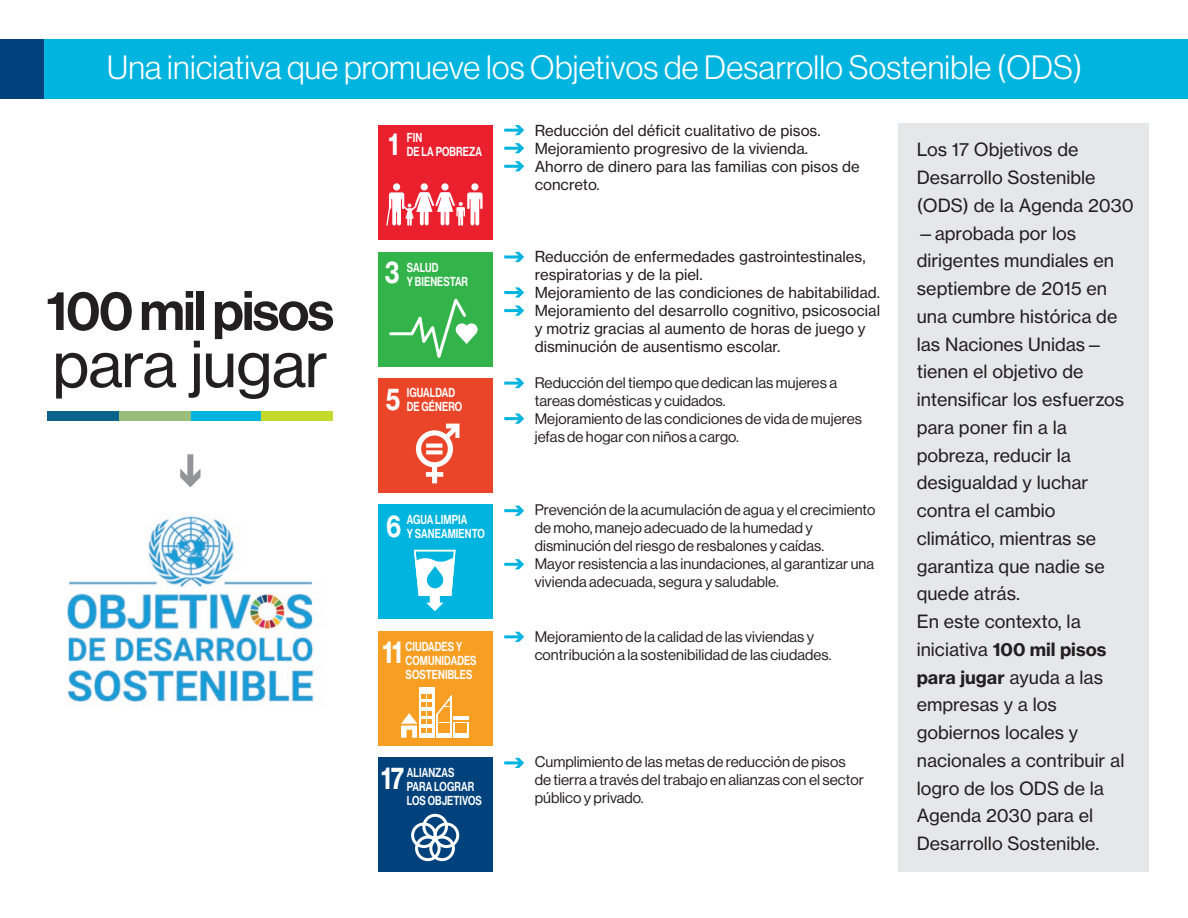
<style>
.page{position:relative;width:1188px;height:918px;background:#fff}
.page>*{position:absolute;margin:0;border:0;box-sizing:border-box;transform-origin:0 0}
.t1{font:33px "N Haas Grotesk DS Pro 45 Lt";letter-spacing:.01em;color:#fff}
.t2{font:29.85px "N Haas Grotesk TX Pro 75 Bd";color:#fff;scale:.78 1}
.t3{font:18px/27.8px "N Haas Grotesk TX Pro 55 Rg";color:#231f20}
.t4{font:18px/27.8px "N Haas Grotesk TX Pro 75 Bd";color:#231f20}
.t5{font:15px/18px "N Haas Grotesk DS Pro 55 Rg";letter-spacing:.005em;color:#231f20}
.t6{font:15px/18px "N Haas Grotesk TX Pro 55 Rg";color:#231f20}
.t7{font:12.75px/14.2px "N Haas Grotesk DS Pro 65 Md";letter-spacing:.01em;color:#fff;scale:.78 1}
.s1{font-family:"N Haas Grotesk TX Pro 55 Rg"}
</style>
<div class="page">
<div style="left:898px;top:123px;width:251px;height:749px;background:#e6e7e9"></div>
<div style="left:0;top:39px;width:1188px;height:59px;background:#00b4e0"></div>
<svg style="left:48px;top:292px;width:84px;height:39px"></svg>
<svg style="left:142px;top:291px;width:51px;height:39px"></svg>
<div style="left:197px;top:291px;width:7px;height:39px;background:#231f20"></div>
<svg style="left:215px;top:291px;width:118px;height:48px"></svg>
<svg style="left:56px;top:353px;width:120px;height:46px"></svg>
<svg style="left:189px;top:341px;width:11px;height:57px"></svg>
<svg style="left:206px;top:353px;width:120px;height:46px"></svg>
<div style="left:190px;top:411px;width:71px;height:10px;background:#00b4e0"></div>
<div style="left:261px;top:411px;width:72px;height:10px;background:#c4d82d"></div>
<div style="left:48px;top:411px;width:71px;height:10px;background:#0b628d"></div>
<div style="left:119px;top:411px;width:71px;height:10px;background:#9bbe7b"></div>
<img style="left:67px;top:516px;width:247px;height:187px">
<div style="left:378px;top:758px;width:114px;height:114px;background:#01427c"></div>
<div style="left:422px;top:814px;width:26px;height:25px;border:3px solid #fff;border-radius:50%"></div>
<div style="left:411px;top:823px;width:26px;height:25px;border:3px solid #fff;border-radius:50%"></div>
<div style="left:434px;top:823px;width:25px;height:25px;border:3px solid #fff;border-radius:50%"></div>
<div style="left:415px;top:836px;width:26px;height:25px;border:3px solid #fff;border-radius:50%"></div>
<div style="left:429px;top:836px;width:26px;height:25px;border:3px solid #fff;border-radius:50%"></div>
<div style="left:378px;top:631px;width:114px;height:115px;background:#f79e23"></div>
<div style="left:419px;top:687px;width:16px;height:51px;background:#fff"></div>
<div style="left:453px;top:722px;width:16px;height:16px;background:#fff"></div>
<hr style="left:453px;top:716px;width:16px;height:4px;background:#fff">
<svg style="left:401px;top:694px;width:66px;height:44px"></svg>
<div style="left:378px;top:505px;width:114px;height:114px;background:#00b4e0"></div>
<svg style="left:414px;top:549px;width:42px;height:62px"></svg>
<div style="left:378px;top:378px;width:114px;height:114px;background:#eb4529"></div>
<svg style="left:416px;top:424px;width:43px;height:59px"></svg>
<div style="left:378px;top:252px;width:114px;height:115px;background:#33b44b"></div>
<svg style="left:389px;top:298px;width:89px;height:60px"></svg>
<div style="left:378px;top:125px;width:114px;height:115px;background:#ea202f"></div>
<svg style="left:386px;top:183px;width:97px;height:43px"></svg>
<div style="left:0;top:39px;width:44px;height:59px;background:#01427c"></div>
<div style="left:187px;top:454px;width:6px;height:27px;background:#939598"></div>
<svg style="left:180px;top:469px;width:21px;height:18px"></svg>
<hr style="left:504px;top:129px;width:17px;height:3px;background:#00b4e0">
<svg style="left:515px;top:125px;width:9px;height:10px"></svg>
<hr style="left:504px;top:147px;width:17px;height:3px;background:#00b4e0">
<svg style="left:515px;top:143px;width:9px;height:10px"></svg>
<hr style="left:504px;top:165px;width:17px;height:3px;background:#00b4e0">
<svg style="left:515px;top:161px;width:9px;height:10px"></svg>
<hr style="left:504px;top:255px;width:17px;height:3px;background:#00b4e0">
<svg style="left:515px;top:252px;width:9px;height:10px"></svg>
<hr style="left:504px;top:291px;width:17px;height:3px;background:#00b4e0">
<svg style="left:515px;top:287px;width:9px;height:11px"></svg>
<hr style="left:504px;top:309px;width:17px;height:3px;background:#00b4e0">
<svg style="left:515px;top:305px;width:9px;height:11px"></svg>
<hr style="left:504px;top:509px;width:17px;height:3px;background:#00b4e0">
<svg style="left:515px;top:506px;width:9px;height:10px"></svg>
<hr style="left:504px;top:563px;width:17px;height:3px;background:#00b4e0">
<svg style="left:515px;top:559px;width:9px;height:10px"></svg>
<hr style="left:504px;top:635px;width:17px;height:3px;background:#00b4e0">
<svg style="left:515px;top:632px;width:9px;height:10px"></svg>
<hr style="left:504px;top:761px;width:17px;height:3px;background:#00b4e0">
<svg style="left:515px;top:758px;width:9px;height:10px"></svg>
<hr style="left:504px;top:382px;width:17px;height:3px;background:#00b4e0">
<svg style="left:515px;top:378px;width:9px;height:10px"></svg>
<hr style="left:504px;top:417px;width:17px;height:3px;background:#00b4e0">
<svg style="left:515px;top:414px;width:9px;height:10px"></svg>
<h1 class="t1" style="left:107px;top:49px;width:977px">Una iniciativa que promueve los Objetivos de Desarrollo Sostenible (ODS)</h1>
<h2 class="t2" style="left:388px;top:125px;width:15px">1</h2>
<p class="t7" style="left:407px;top:131px;width:98px">FIN<br>DE LA POBREZA</p>
<h2 class="t2" style="left:385px;top:253px;width:20px">3</h2>
<p class="t7" style="left:407px;top:260px;width:80px">SALUD<br>Y BIENESTAR</p>
<h2 class="t2" style="left:386px;top:380px;width:20px">5</h2>
<p class="t7" style="left:407px;top:386px;width:73px">IGUALDAD<br>DE GÉNERO</p>
<h2 class="t2" style="left:386px;top:507px;width:21px">6</h2>
<p class="t7" style="left:407px;top:513px;width:102px">AGUA LIMPIA<br>Y SANEAMIENTO</p>
<h2 class="t2" style="left:383px;top:633px;width:27px">11</h2>
<p class="t7" style="left:406px;top:639px;width:93px">CIUDADES Y<br>COMUNIDADES<br>SOSTENIBLES</p>
<h2 class="t2" style="left:381px;top:760px;width:31px">17</h2>
<p class="t7" style="left:407px;top:766px;width:98px">ALIANZAS<br>PARA LOGRAR<br>LOS OBJETIVOS</p>
<p class="t6" style="left:535px;top:122px;width:327px">Reducción del déficit cualitativo de pisos.<br>Mejoramiento progresivo de la vivienda.<br>Ahorro de dinero para las familias con pisos de concreto.</p>
<p class="t6" style="left:535px;top:248px;width:347px">Reducción de enfermedades gastrointestinales, respiratorias y de la piel.<br>Mejoramiento de las condiciones de habitabilidad.<br>Mejoramiento del desarrollo cognitivo, psicosocial y motriz gracias al aumento de horas de juego y disminución de ausentismo escolar.</p>
<p class="t5" style="left:535px;top:374px;width:329px">Reducción del tiempo que dedican las mujeres a tareas domésticas y cuidados.<br>Mejoramiento de las condiciones de vida de mujeres jefas de hogar con niños a cargo.</p>
<p class="t5" style="left:535px;top:501px;width:342px">Prevención de la acumulación de agua y el crecimiento de moho, manejo adecuado de la humedad y disminución del riesgo de resbalones y caídas.<br>Mayor resistencia a las inundaciones, al garantizar una vivienda adecuada, segura y saludable.</p>
<p class="t5" style="left:535px;top:628px;width:298px">Mejoramiento de la calidad de las viviendas y contribución a la sostenibilidad de las ciudades.</p>
<p class="t5" style="left:535px;top:753px;width:331px">Cumplimiento de las metas de reducción de pisos de tierra a través del trabajo en alianzas con el sector público y privado.</p>
<p class="t3" style="left:917px;top:136px;width:219px">Los 17 Objetivos de<br>Desarrollo Sostenible (ODS) de la Agenda 2030 —aprobada por los dirigentes mundiales en septiembre de 2015 en una cumbre histórica de las Naciones Unidas— tienen el objetivo de intensificar los esfuerzos para poner fin a la pobreza, reducir la desigualdad y luchar contra el cambio climático, mientras se garantiza que nadie se quede atrás.<br>En este contexto, la</p>
<p class="t4" style="left:917px;top:635px;width:191px"><span class="s1">iniciativa</span> 100 mil pisos para jugar <span class="s1">ayuda a las</span></p>
<p class="t3" style="left:917px;top:691px;width:209px">empresas y a los gobiernos locales y nacionales a contribuir al logro de los ODS de la<br>Agenda 2030 para el<br>Desarrollo Sostenible.</p>
</div>
